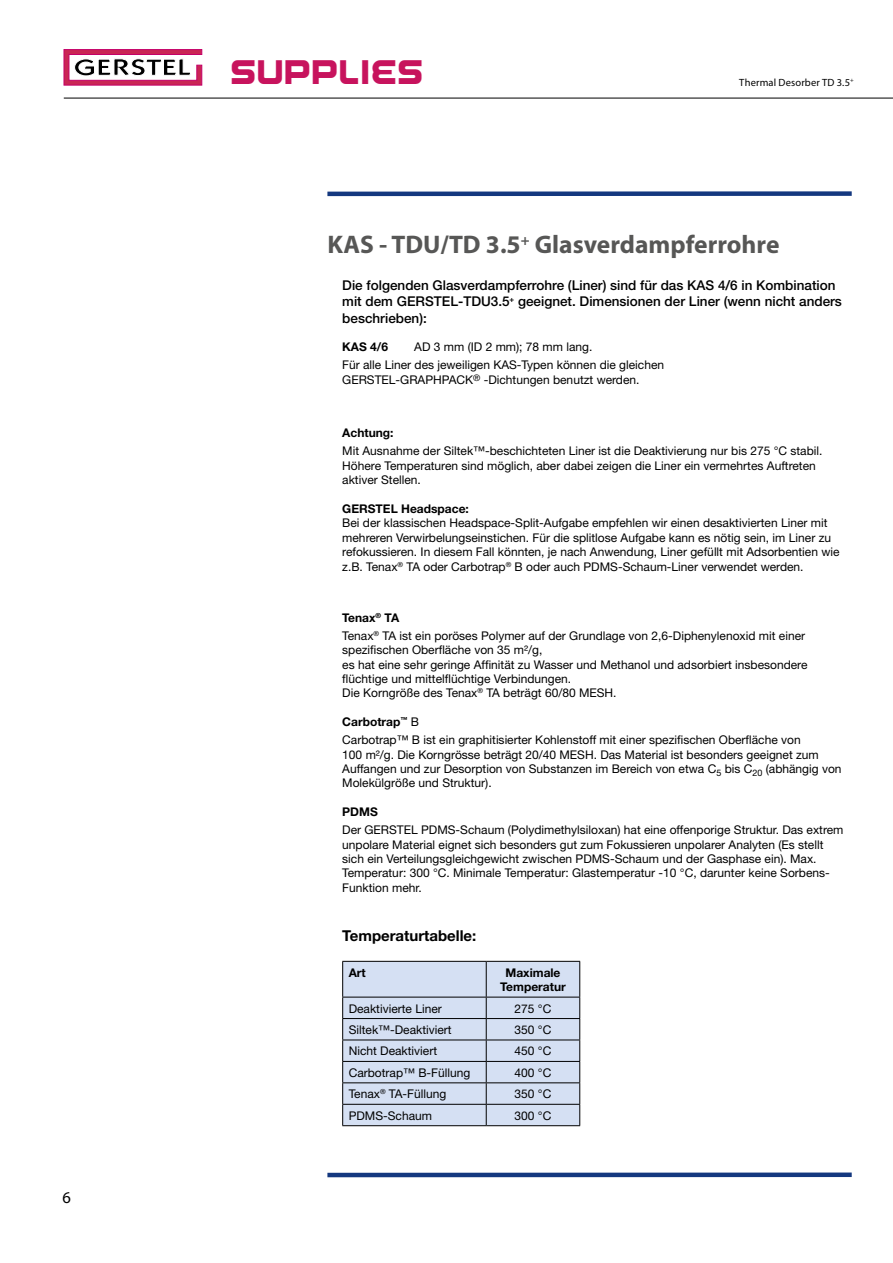
<style>
.page{position:relative;width:893px;height:1263px;background:#fff}
.page>*{position:absolute;margin:0;border:0;box-sizing:border-box;transform-origin:0 0}
.t1{font:36px "GERSTEL Logo";color:#c7135d}
.t2{font:700 25.5px "Myriad Pro";color:#575756}
.t3{font:16.5px "Myriad Pro";color:#000}
.t4{font:700 15px "Helvetica Neue";color:#000}
.t5{font:500 13.5px/16.2px "Helvetica Neue";color:#000}
.t6{font:12px/14.4px "Helvetica Neue";color:#000}
.t7{font:700 12px/14.4px "Helvetica Neue";color:#000;text-align:center}
.t8{font:10.5px "Myriad Pro";letter-spacing:.015em;color:#000}
.s1{font-weight:700}
</style>
<div class="page">
<hr style="left:64px;top:98px;width:829px;height:1px;background:#000">
<svg style="left:64px;top:49px;width:138px;height:36px"></svg>
<div style="left:327px;top:1172px;width:525px;height:5px;background:#14387f"></div>
<div style="left:327px;top:191px;width:525px;height:5px;background:#14387f"></div>
<svg style="left:342px;top:961px;width:238px;height:164px;background:#c9d4e6"></svg>
<hr style="left:342px;top:1125px;width:144px;height:1px;background:#000">
<hr style="left:486px;top:1125px;width:94px;height:1px;background:#000">
<h3 class="t3" style="left:62px;top:1187px;width:10px">6</h3>
<h1 class="t1" style="left:230px;top:60px;width:195px">sUPPLIES</h1>
<p class="t8" style="left:739px;top:76px;width:116px">Thermal Desorber TD 3.5<sup>+</sup></p>
<h2 class="t2" style="left:327px;top:228px;width:453px">KAS - TDU/TD 3.5<sup>+</sup> Glasverdampferrohre</h2>
<p class="t5" style="left:342px;top:277px;width:501px">Die folgenden Glasverdampferrohre (Liner) sind für das KAS 4/6 in Kombination mit dem GERSTEL-TDU3.5<sup>+</sup> geeignet. Dimensionen der Liner (wenn nicht anders beschrieben):</p>
<p class="t7" style="left:342px;top:340px;width:47px">KAS 4/6</p>
<p class="t6" style="left:342px;top:338px;width:323px;line-height:18px;text-align:center">AD 3 mm (ID 2 mm); 78 mm lang.<br>Für alle Liner des jeweiligen KAS-Typen können die gleichen</p>
<p class="t6" style="left:342px;top:372px;width:299px">GERSTEL-GRAPHPACK<sup>®</sup> -Dichtungen benutzt werden.</p>
<p class="t7" style="left:342px;top:426px;width:53px">Achtung:</p>
<p class="t6" style="left:342px;top:444px;width:482px">Mit Ausnahme der Siltek™-beschichteten Liner ist die Deaktivierung nur bis 275 °C stabil.<br>Höhere Temperaturen sind möglich, aber dabei zeigen die Liner ein vermehrtes Auftreten aktiver Stellen.</p>
<p class="t7" style="left:342px;top:501px;width:128px">GERSTEL Headspace:</p>
<p class="t6" style="left:342px;top:516px;width:499px">Bei der klassischen Headspace-Split-Aufgabe empfehlen wir einen desaktivierten Liner mit mehreren Verwirbelungseinstichen. Für die splitlose Aufgabe kann es nötig sein, im Liner zu refokussieren. In diesem Fall könnten, je nach Anwendung, Liner gefüllt mit Adsorbentien wie z.B. Tenax<sup>®</sup> TA oder Carbotrap<sup>®</sup> B oder auch PDMS-Schaum-Liner verwendet werden.</p>
<p class="t6" style="left:342px;top:608px;width:464px;line-height:18px"><span class="s1">Tenax</span><sup>®</sup> <span class="s1">TA<br></span>Tenax<sup>®</sup> TA ist ein poröses Polymer auf der Grundlage von 2,6-Diphenylenoxid mit einer</p>
<p class="t6" style="left:342px;top:642px;width:467px">spezifischen Oberfläche von 35 m²/g,<br>es hat eine sehr geringe Affinität zu Wasser und Methanol und adsorbiert insbesondere flüchtige und mittelflüchtige Verbindungen.<br>Die Korngröße des Tenax<sup>®</sup> TA beträgt 60/80 MESH.</p>
<p class="t6" style="left:342px;top:713px;width:460px;line-height:18px"><span class="s1">Carbotrap</span><sup>™</sup> B<br>Carbotrap™ B ist ein graphitisierter Kohlenstoff mit einer spezifischen Oberfläche von</p>
<p class="t6" style="left:342px;top:747px;width:501px">100 m²/g. Die Korngrösse beträgt 20/40 MESH. Das Material ist besonders geeignet zum<br>Auffangen und zur Desorption von Substanzen im Bereich von etwa C<sub>5</sub> bis C<sub>20</sub> (abhängig von<br>Molekülgröße und Struktur).</p>
<p class="t7" style="left:342px;top:804px;width:37px">PDMS</p>
<p class="t6" style="left:342px;top:822px;width:503px">Der GERSTEL PDMS-Schaum (Polydimethylsiloxan) hat eine offenporige Struktur. Das extrem unpolare Material eignet sich besonders gut zum Fokussieren unpolarer Analyten (Es stellt sich ein Verteilungsgleichgewicht zwischen PDMS-Schaum und der Gasphase ein). Max.<br>Temperatur: 300 °C. Minimale Temperatur: Glastemperatur -10 °C, darunter keine Sorbens-Funktion mehr.</p>
<p class="t4" style="left:342px;top:926px;width:136px">Temperaturtabelle:</p>
<p class="t7" style="left:349px;top:965px;width:19px">Art</p>
<p class="t7" style="left:500px;top:965px;width:67px">Maximale<br>Temperatur</p>
<p class="t6" style="left:349px;top:1001px;width:95px">Deaktivierte Liner</p>
<p class="t6" style="left:515px;top:1001px;width:38px">275 °C</p>
<p class="t6" style="left:349px;top:1022px;width:104px">Siltek™-Deaktiviert</p>
<p class="t6" style="left:515px;top:1022px;width:38px">350 °C</p>
<p class="t6" style="left:349px;top:1044px;width:90px">Nicht Deaktiviert</p>
<p class="t6" style="left:515px;top:1044px;width:38px">450 °C</p>
<p class="t6" style="left:349px;top:1065px;width:123px">Carbotrap™ B-Füllung</p>
<p class="t6" style="left:515px;top:1065px;width:38px">400 °C</p>
<p class="t6" style="left:349px;top:1087px;width:99px">Tenax<sup>®</sup> TA-Füllung</p>
<p class="t6" style="left:515px;top:1087px;width:38px">350 °C</p>
<p class="t6" style="left:349px;top:1108px;width:85px">PDMS-Schaum</p>
<p class="t6" style="left:515px;top:1108px;width:38px">300 °C</p>
</div>
